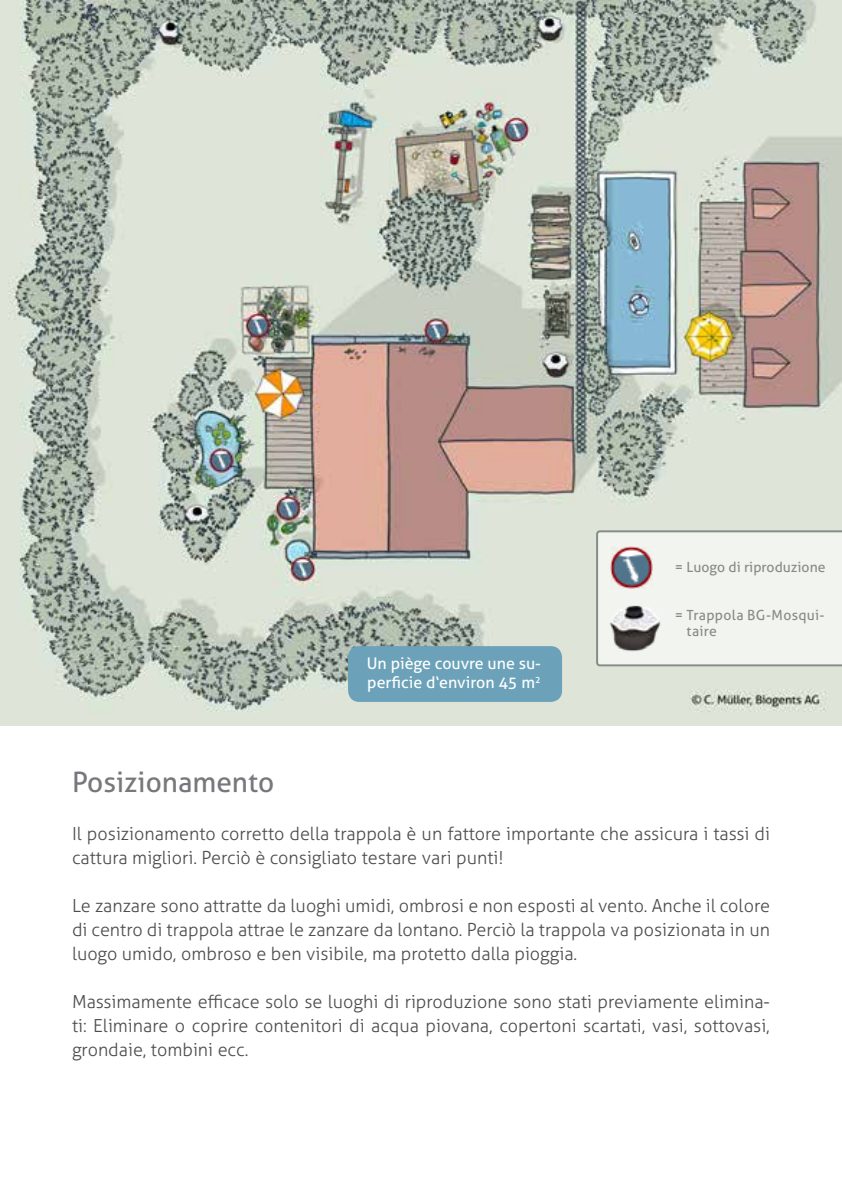
<style>
.page{position:relative;width:842px;height:1191px;background:#fff}
.page>*{position:absolute;margin:0;border:0;box-sizing:border-box;transform-origin:0 0}
.t1{font:28px "Aller";color:#77787b}
.t2{font:300 18px/24px "Aller";color:#4d4d4f;text-align:justify}
.t3{font:16px/19.2px "Aller";color:#fff}
.t4{font:14px/16.8px "Aller";letter-spacing:.02em;color:#858e86}
.t5{font:14px "Aller";color:#858e86}
</style>
<div class="page">
<img style="left:0;top:0;width:842px;height:725px">
<div style="left:348px;top:646px;width:214px;height:56px;background:#6ba2b9;border-radius:11px"></div>
<svg style="left:596px;top:530px;width:246px;height:136px"></svg>
<img style="left:607px;top:603px;width:55px;height:49px">
<p class="t3" style="left:367px;top:653px;width:176px">Un piège couvre une su&shy;perficie d‘environ 45 m<sup>2</sup></p>
<p class="t5" style="left:675px;top:559px;width:152px">= Luogo di riproduzione</p>
<p class="t4" style="left:686px;top:606px;width:140px;text-indent:-12px">= Trappola BG-Mosqui&shy;taire</p>
<h1 class="t1" style="left:72px;top:765px;width:204px">Posizionamento</h1>
<p class="t2" style="left:72px;top:822px;width:699px">Il posizionamento corretto della trappola è un fattore importante che assicura i tassi di cattura migliori. Perciò è consigliato testare vari punti!</p>
<p class="t2" style="left:72px;top:894px;width:699px">Le zanzare sono attratte da luoghi umidi, ombrosi e non esposti al vento. Anche il colore di centro di trappola attrae le zanzare da lontano. Perciò la trappola va posizionata in un luogo umido, ombroso e ben visibile, ma protetto dalla pioggia.</p>
<p class="t2" style="left:72px;top:990px;width:699px">Massimamente efficace solo se luoghi di riproduzione sono stati previamente elimina&shy;ti: Eliminare o coprire contenitori di acqua piovana, copertoni scartati, vasi, sottovasi, grondaie, tombini ecc.</p>
</div>
